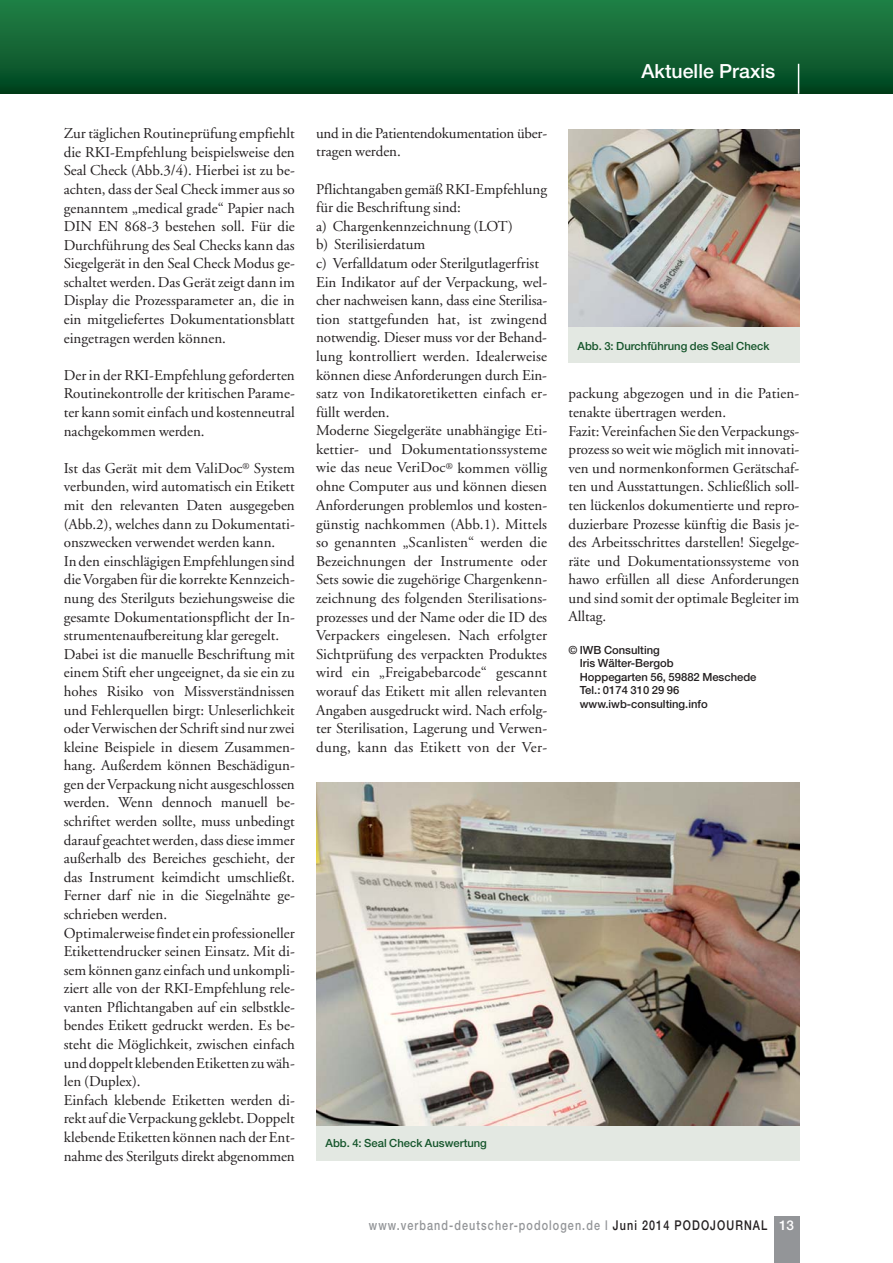
<style>
.page{position:relative;width:893px;height:1263px;background:#fff}
.page>*{position:absolute;margin:0;border:0;box-sizing:border-box;transform-origin:0 0}
.t1{font:500 19.5px "Helvetica Neue";color:#fff}
.t2{font:15px/18.6px "Adobe Garamond";color:#231f20}
.t3{font:500 13.5px "Helvetica Neue";letter-spacing:.1em;color:#939598;scale:.8 1}
.t4{font:500 11.25px/13.5px "Helvetica Neue";color:#231f20}
.t5{font:500 11.25px "Helvetica Neue";color:#15552b}
.s1{color:#231f20}
.s2{color:#fff}
</style>
<div class="page">
<div style="left:316px;top:1125px;width:483px;height:36px;background:#e3e8e2"></div>
<div style="left:568px;top:314px;width:231px;height:49px;background:#e3e8e2"></div>
<div style="left:774px;top:1216px;width:25px;height:47px;background:#939598"></div>
<img style="left:568px;top:130px;width:231px;height:196px">
<img style="left:316px;top:782px;width:483px;height:343px">
<img style="left:0;top:0;width:893px;height:94px">
<hr style="left:798px;top:64px;width:1px;height:30px;background:#fff">
<p class="t2" style="left:64px;top:125px;width:233px;text-align:justify">Zur täglichen Routineprüfung empfiehlt die RKI-Empfehlung beispielsweise den Seal Check (Abb.3/4). Hierbei ist zu be&shy;achten, dass der Seal Check immer aus so genanntem „medical grade“ Papier nach DIN EN 868-3 bestehen soll. Für die Durchführung des Seal Checks kann das Siegelgerät in den Seal Check Modus ge&shy;schaltet werden. Das Gerät zeigt dann im Display die Prozessparameter an, die in ein mitgeliefertes Dokumentationsblatt eingetragen werden können.</p>
<p class="t2" style="left:64px;top:367px;width:233px;text-align:justify">Der in der RKI-Empfehlung geforderten Routinekontrolle der kritischen Parame&shy;ter kann somit einfach und kostenneutral nachgekommen werden.</p>
<p class="t2" style="left:64px;top:460px;width:233px">Ist das Gerät mit dem ValiDoc<sup>®</sup> System verbunden, wird automatisch ein Etikett mit den relevanten Daten ausgegeben (Abb.2), welches dann zu Dokumentati&shy;onszwecken verwendet werden kann.<br>In den einschlägigen Empfehlungen sind die Vorgaben für die korrekte Kennzeich&shy;nung des Sterilguts beziehungsweise die gesamte Dokumentationspflicht der In&shy;strumentenaufbereitung klar geregelt.<br>Dabei ist die manuelle Beschriftung mit einem Stift eher ungeeignet, da sie ein zu hohes Risiko von Missverständnissen und Fehlerquellen birgt: Unleserlichkeit oder Verwischen der Schrift sind nur zwei kleine Beispiele in diesem Zusammen&shy;hang. Außerdem können Beschädigun&shy;gen der Verpackung nicht ausgeschlossen werden. Wenn dennoch manuell be&shy;schriftet werden sollte, muss unbedingt darauf geachtet werden, dass diese immer außerhalb des Bereiches geschieht, der das Instrument keimdicht umschließt.<br>Ferner darf nie in die Siegelnähte ge&shy;schrieben werden.<br>Optimalerweise findet ein professioneller Etikettendrucker seinen Einsatz. Mit di&shy;sem können ganz einfach und unkompli&shy;ziert alle von der RKI-Empfehlung rele&shy;vanten Pflichtangaben auf ein selbstkle&shy;bendes Etikett gedruckt werden. Es be&shy;steht die Möglichkeit, zwischen einfach und doppelt klebenden Etiketten zu wäh&shy;len (Duplex).<br>Einfach klebende Etiketten werden di&shy;rekt auf die Verpackung geklebt. Doppelt klebende Etiketten können nach der Ent&shy;nahme des Sterilguts direkt abgenommen</p>
<p class="t2" style="left:316px;top:125px;width:233px">und in die Patientendokumentation über&shy;tragen werden.</p>
<p class="t2" style="left:316px;top:181px;width:233px">Pflichtangaben gemäß RKI-Empfehlung für die Beschriftung sind:<br>a) Chargenkennzeichnung (LOT)<br>b) Sterilisierdatum<br>c) Verfalldatum oder Sterilgutlagerfrist Ein Indikator auf der Verpackung, wel&shy;cher nachweisen kann, dass eine Sterilisa&shy;tion stattgefunden hat, ist zwingend notwendig. Dieser muss vor der Behand&shy;lung kontrolliert werden. Idealerweise können diese Anforderungen durch Ein&shy;satz von Indikatoretiketten einfach er&shy;füllt werden.<br>Moderne Siegelgeräte unabhängige Eti&shy;kettier- und Dokumentationssysteme wie das neue VeriDoc<sup>®</sup> kommen völlig ohne Computer aus und können diesen Anforderungen problemlos und kosten&shy;günstig nachkommen (Abb.1). Mittels so genannten „Scanlisten“ werden die Bezeichnungen der Instrumente oder Sets sowie die zugehörige Chargenkenn&shy;zeichnung des folgenden Sterilisations&shy;prozesses und der Name oder die ID des Verpackers eingelesen. Nach erfolgter Sichtprüfung des verpackten Produktes wird ein „Freigabebarcode“ gescannt worauf das Etikett mit allen relevanten Angaben ausgedruckt wird. Nach erfolg&shy;ter Sterilisation, Lagerung und Verwen&shy;dung, kann das Etikett von der Ver-</p>
<h1 class="t1" style="left:642px;top:64px;width:135px">Aktuelle Praxis</h1>
<p class="t5" style="left:577px;top:342px;width:193px">Abb. 3: Durchführung des Seal Check</p>
<p class="t2" style="left:568px;top:386px;width:233px">packung abgezogen und in die Patien&shy;tenakte übertragen werden.<br>Fazit: Vereinfachen Sie den Verpackungs&shy;prozess so weit wie möglich mit innovati&shy;ven und normenkonformen Gerätschaf&shy;ten und Ausstattungen. Schließlich soll&shy;ten lückenlos dokumentierte und repro&shy;duzierbare Prozesse künftig die Basis je&shy;des Arbeitsschrittes darstellen! Siegelge&shy;räte und Dokumentationssysteme von hawo erfüllen all diese Anforderungen und sind somit der optimale Begleiter im Alltag.</p>
<p class="t4" style="left:580px;top:644px;width:178px;text-indent:-11px">© IWB Consulting<br>Iris Wälter-Bergob<br>Hoppegarten 56, 59882 Meschede<br>Tel.: 0174 310 29 96 www.iwb-consulting.info</p>
<p class="t5" style="left:325px;top:1139px;width:163px">Abb. 4: Seal Check Auswertung</p>
<p class="t3" style="left:369px;top:1220px;width:533px">www.verband-deutscher-podologen.de l <span class="s1">Juni 2014 PODOJOURNAL</span> <span class="s2">13</span></p>
</div>
